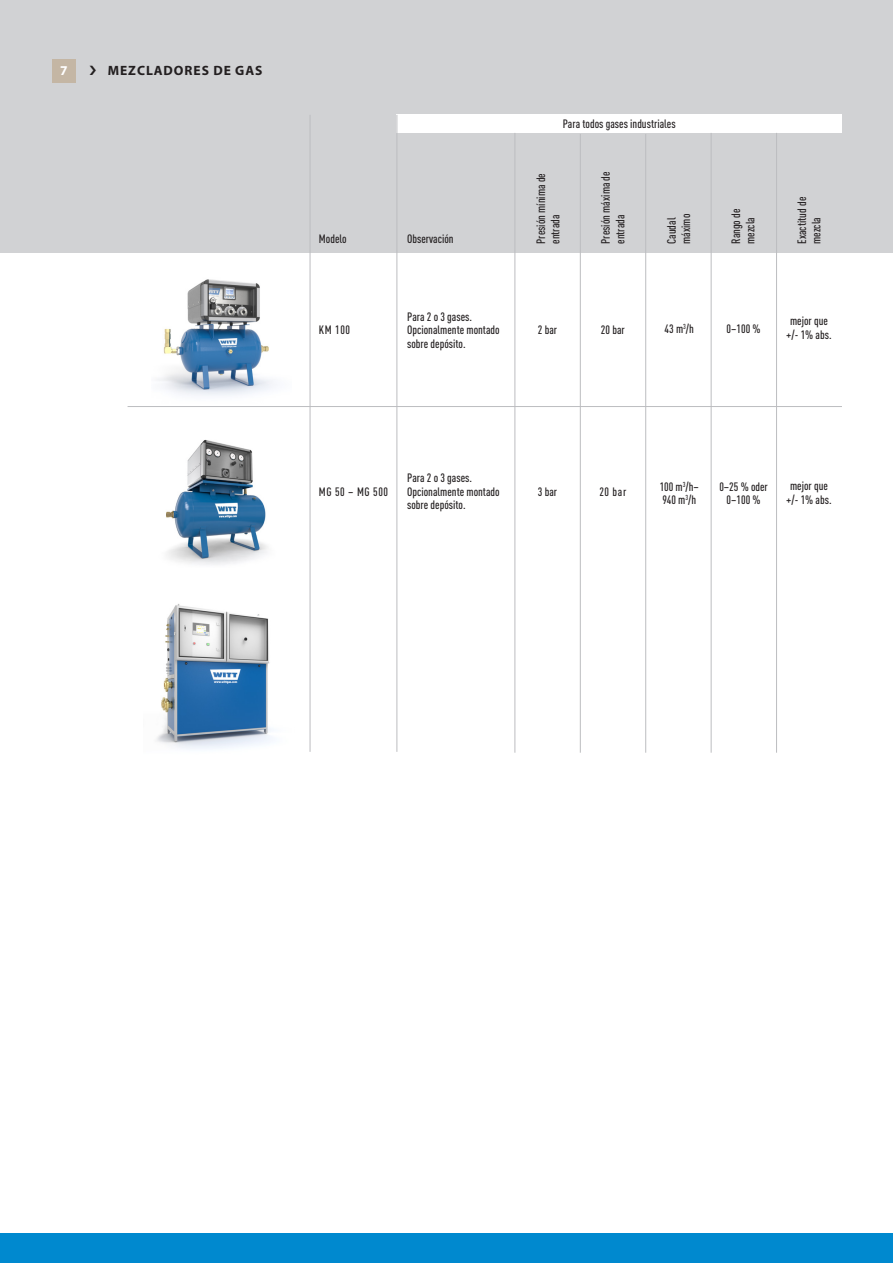
<style>
.page{position:relative;width:893px;height:1263px;background:#fff}
.page>*{position:absolute;margin:0;border:0;box-sizing:border-box;transform-origin:0 0}
.t1{font:700 13.5px "Myriad Pro";letter-spacing:.07em;color:#231f20}
.t2{font:700 13.5px "Myriad Pro";color:#fff}
.t3{font:500 12px/13.5px "DIN Cond";color:#231f20}
</style>
<div class="page">
<img style="left:166px;top:439px;width:102px;height:126px">
<img style="left:156px;top:604px;width:116px;height:145px">
<img style="left:157px;top:279px;width:117px;height:117px">
<div style="left:0;top:0;width:893px;height:252px;background:#d1d2d4"></div>
<div style="left:396px;top:115px;width:446px;height:18px;background:#fff"></div>
<hr style="left:310px;top:115px;width:1px;height:637px;background:#bcbdc0">
<hr style="left:396px;top:115px;width:1px;height:637px;background:#bcbdc0">
<hr style="left:128px;top:406px;width:714px;height:1px;background:#bcbdc0">
<hr style="left:776px;top:133px;width:1px;height:620px;background:#bcbdc0">
<hr style="left:711px;top:133px;width:1px;height:620px;background:#bcbdc0">
<hr style="left:645px;top:134px;width:1px;height:619px;background:#bcbdc0">
<hr style="left:580px;top:134px;width:1px;height:619px;background:#bcbdc0">
<hr style="left:514px;top:133px;width:1px;height:620px;background:#bcbdc0">
<div style="left:0;top:1234px;width:893px;height:29px;background:#0089cf"></div>
<div style="left:52px;top:59px;width:24px;height:23px;background:#c4b6a4"></div>
<p class="t2" style="left:60px;top:62px;width:9px">7</p>
<p class="t1" style="left:108px;top:62px;width:156px">MEZCLADORES DE GAS</p>
<p class="t3" style="left:319px;top:232px;width:29px">Modelo</p>
<p class="t3" style="left:407px;top:232px;width:48px">Observación</p>
<p class="t3" style="left:319px;top:323px;width:33px">KM 100</p>
<p class="t3" style="left:407px;top:310px;width:94px">Para 2 o 3 gases.<br>Opcionalmente montado sobre depósito.</p>
<p class="t3" style="left:563px;top:117px;width:115px">Para todos gases industriales</p>
<p class="t3" style="left:533px;top:244px;width:72px;line-height:14.4px;rotate:-90deg">Presión mínima de entrada</p>
<p class="t3" style="left:598px;top:244px;width:74px;line-height:14.4px;rotate:-90deg">Presión máxima de entrada</p>
<p class="t3" style="left:665px;top:244px;width:28px;rotate:-90deg">Caudal</p>
<p class="t3" style="left:679px;top:244px;width:31px;rotate:-90deg">máximo</p>
<p class="t3" style="left:729px;top:244px;width:37px;rotate:-90deg">Rango de</p>
<p class="t3" style="left:743px;top:244px;width:28px;rotate:-90deg">mezcla</p>
<p class="t3" style="left:794px;top:244px;width:48px;line-height:14.4px;rotate:-90deg">Exactitud de mezcla</p>
<p class="t3" style="left:538px;top:323px;width:21px">2 bar</p>
<p class="t3" style="left:601px;top:323px;width:25px">20 bar</p>
<p class="t3" style="left:665px;top:322px;width:31px">43 m<sup>3</sup>/h</p>
<p class="t3" style="left:727px;top:322px;width:35px">0–100 %</p>
<p class="t3" style="left:790px;top:314px;width:39px">mejor que</p>
<p class="t3" style="left:786px;top:328px;width:47px">+/- 1% abs.</p>
<p class="t3" style="left:319px;top:485px;width:71px">MG 50 – MG 500</p>
<p class="t3" style="left:407px;top:471px;width:94px">Para 2 o 3 gases.<br>Opcionalmente montado sobre depósito.</p>
<p class="t3" style="left:538px;top:485px;width:21px">3 bar</p>
<p class="t3" style="left:599px;top:485px;width:28px">20 bar</p>
<p class="t3" style="left:660px;top:480px;width:41px">100 m<sup>3</sup>/h–</p>
<p class="t3" style="left:662px;top:493px;width:35px">940 m<sup>3</sup>/h</p>
<p class="t3" style="left:719px;top:479px;width:50px">0–25 % oder</p>
<p class="t3" style="left:727px;top:493px;width:35px">0–100 %</p>
<p class="t3" style="left:790px;top:479px;width:39px">mejor que</p>
<p class="t3" style="left:786px;top:493px;width:47px">+/- 1% abs.</p>
</div>
